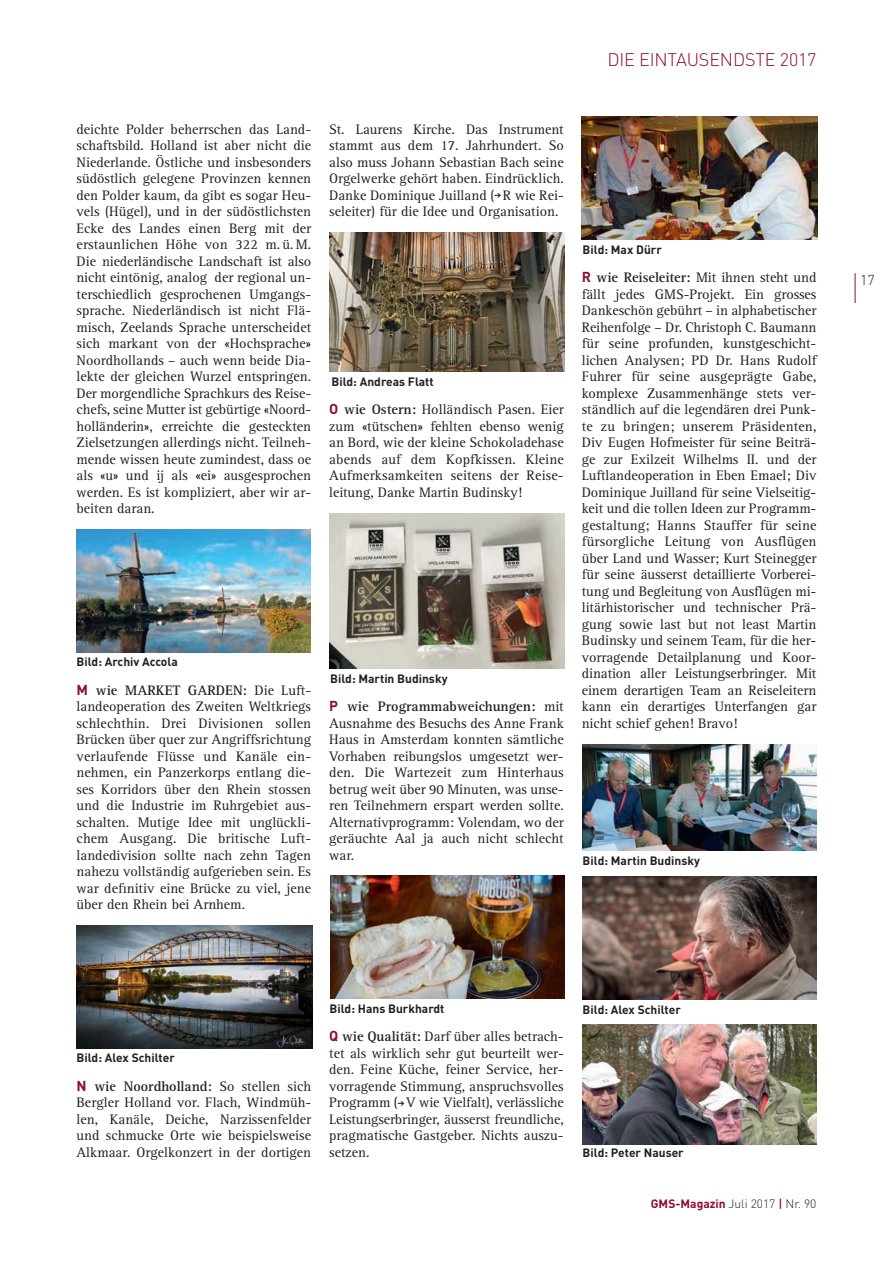
<style>
.page{position:relative;width:893px;height:1263px;background:#fff}
.page>*{position:absolute;margin:0;border:0;box-sizing:border-box;transform-origin:0 0}
.t1{font:300 18px "DIN";letter-spacing:-.01em;color:#8d0d3a}
.t2{font:14.25px/16.5px "Rotis Serif";color:#231f20;text-align:justify}
.t3{font:300 14.25px "DIN";color:#231f20}
.t4{font:700 12px "DIN";color:#231f20}
.t5{font:300 12px "DIN";color:#231f20}
.s1{font-family:"DIN";font-weight:700;color:#8d0d3a}
.s2{font-weight:700}
.s3{font-weight:700;color:#8d0d3a}
.s4{font-weight:500;color:#8d0d3a}
</style>
<div class="page">
<hr style="left:855px;top:273px;width:1px;height:30px;background:#8d0d3a">
<img style="left:77px;top:529px;width:233px;height:123px">
<img style="left:77px;top:925px;width:235px;height:123px">
<img style="left:329px;top:233px;width:235px;height:138px">
<img style="left:330px;top:513px;width:234px;height:156px">
<img style="left:330px;top:875px;width:234px;height:123px">
<img style="left:581px;top:117px;width:236px;height:123px">
<img style="left:583px;top:745px;width:233px;height:105px">
<img style="left:582px;top:877px;width:234px;height:123px">
<img style="left:582px;top:1024px;width:234px;height:121px">
<p class="t1" style="left:607px;top:48px;width:211px">DIE EINTAUSENDSTE 2017</p>
<p class="t2" style="left:77px;top:121px;width:236px">deichte Polder beherrschen das Land&shy;schaftsbild. Holland ist aber nicht die Niederlande. Östliche und insbesonders südöstlich gelegene Provinzen kennen den Polder kaum, da gibt es sogar Heu&shy;vels (Hügel), und in der südöstlichsten Ecke des Landes einen Berg mit der erstaunlichen Höhe von 322 m. ü. M.<br>Die niederländische Landschaft ist also nicht eintönig, analog der regional un&shy;terschiedlich gesprochenen Umgangs&shy;sprache. Niederländisch ist nicht Flä&shy;misch, Zeelands Sprache unterscheidet sich markant von der «Hochsprache» Noordhollands – auch wenn beide Dia&shy;lekte der gleichen Wurzel entspringen.<br>Der morgendliche Sprachkurs des Reise&shy;chefs, seine Mutter ist gebürtige «Noord&shy;holländerin», erreichte die gesteckten Zielsetzungen allerdings nicht. Teilneh&shy;mende wissen heute zumindest, dass oe als «u» und ij als «ei» ausgesprochen werden. Es ist kompliziert, aber wir ar&shy;beiten daran.</p>
<p class="t2" style="left:329px;top:121px;width:236px">St. Laurens Kirche. Das Instrument stammt aus dem 17. Jahrhundert. So also muss Johann Sebastian Bach seine Orgelwerke gehört haben. Eindrücklich.<br>Danke Dominique Juilland (➔ R wie Rei&shy;seleiter) für die Idee und Organisation.</p>
<p class="t4" style="left:331px;top:374px;width:104px">Bild: Andreas Flatt</p>
<p class="t2" style="left:329px;top:401px;width:236px"><span class="s1">O</span> <span class="s2">wie Ostern:</span> Holländisch Pasen. Eier zum «tütschen» fehlten ebenso wenig an Bord, wie der kleine Schokoladehase abends auf dem Kopfkissen. Kleine Aufmerksamkeiten seitens der Reise&shy;leitung, Danke Martin Budinsky!</p>
<p class="t4" style="left:77px;top:654px;width:103px">Bild: Archiv Accola</p>
<p class="t2" style="left:77px;top:682px;width:236px"><span class="s1">M</span> <span class="s2">wie MARKET GARDEN:</span> Die Luft&shy;landeoperation des Zweiten Weltkriegs schlechthin. Drei Divisionen sollen Brücken über quer zur Angriffsrichtung verlaufende Flüsse und Kanäle ein&shy;nehmen, ein Panzerkorps entlang die&shy;ses Korridors über den Rhein stossen und die Industrie im Ruhrgebiet aus&shy;schalten. Mutige Idee mit unglückli&shy;chem Ausgang. Die britische Luft&shy;landedivision sollte nach zehn Tagen nahezu vollständig aufgerieben sein. Es war definitiv eine Brücke zu viel, jene über den Rhein bei Arnhem.</p>
<p class="t4" style="left:330px;top:670px;width:119px">Bild: Martin Budinsky</p>
<p class="t2" style="left:329px;top:698px;width:236px"><span class="s1">P</span> <span class="s2">wie Programmabweichungen:</span> mit Ausnahme des Besuchs des Anne Frank Haus in Amsterdam konnten sämtliche Vorhaben reibungslos umgesetzt wer&shy;den. Die Wartezeit zum Hinterhaus betrug weit über 90 Minuten, was unse&shy;ren Teilnehmern erspart werden sollte.<br>Alternativprogramm: Volendam, wo der geräuchte Aal ja auch nicht schlecht war.</p>
<p class="t4" style="left:583px;top:242px;width:81px">Bild: Max Dürr</p>
<p class="t2" style="left:582px;top:269px;width:236px"><span class="s1">R</span> <span class="s2">wie Reiseleiter:</span> Mit ihnen steht und fällt jedes GMS-Projekt. Ein grosses Dankeschön gebührt – in alphabetischer Reihenfolge – Dr. Christoph C. Baumann für seine profunden, kunstgeschicht&shy;lichen Analysen; PD Dr. Hans Rudolf Fuhrer für seine ausgeprägte Gabe, komplexe Zusammenhänge stets ver&shy;ständlich auf die legendären drei Punk&shy;te zu bringen; unserem Präsidenten, Div Eugen Hofmeister für seine Beiträ&shy;ge zur Exilzeit Wilhelms II. und der Luftlandeoperation in Eben Emael; Div Dominique Juilland für seine Vielseitig&shy;keit und die tollen Ideen zur Programm&shy;gestaltung; Hanns Stauffer für seine fürsorgliche Leitung von Ausflügen über Land und Wasser; Kurt Steinegger für seine äusserst detaillierte Vorberei&shy;tung und Begleitung von Ausflügen mi&shy;litärhistorischer und technischer Prä&shy;gung sowie last but not least Martin Budinsky und seinem Team, für die her&shy;vorragende Detailplanung und Koor&shy;dination aller Leistungserbringer. Mit einem derartigen Team an Reiseleitern kann ein derartiges Unterfangen gar nicht schief gehen! Bravo!</p>
<p class="t4" style="left:583px;top:853px;width:119px">Bild: Martin Budinsky</p>
<p class="t4" style="left:77px;top:1050px;width:100px">Bild: Alex Schilter</p>
<p class="t2" style="left:77px;top:1078px;width:236px"><span class="s1">N</span> <span class="s2">wie Noordholland:</span> So stellen sich Bergler Holland vor. Flach, Windmüh&shy;len, Kanäle, Deiche, Narzissenfelder und schmucke Orte wie beispielsweise Alkmaar. Orgelkonzert in der dortigen</p>
<p class="t4" style="left:330px;top:1000px;width:116px">Bild: Hans Burkhardt</p>
<p class="t2" style="left:329px;top:1029px;width:236px"><span class="s1">Q</span> <span class="s2">wie Qualität:</span> Darf über alles betrach&shy;tet als wirklich sehr gut beurteilt wer&shy;den. Feine Küche, feiner Service, her&shy;vorragende Stimmung, anspruchsvolles Programm (➔ V wie Vielfalt), verlässliche Leistungserbringer, äusserst freundliche, pragmatische Gastgeber. Nichts auszu&shy;setzen.</p>
<p class="t4" style="left:583px;top:1002px;width:100px">Bild: Alex Schilter</p>
<p class="t4" style="left:583px;top:1145px;width:103px">Bild: Peter Nauser</p>
<p class="t5" style="left:651px;top:1197px;width:167px"><span class="s3">GMS-Magazin</span> Juli 2017 <span class="s4">|</span> Nr. 90</p>
<p class="t3" style="left:860px;top:271px;width:16px">17</p>
</div>
